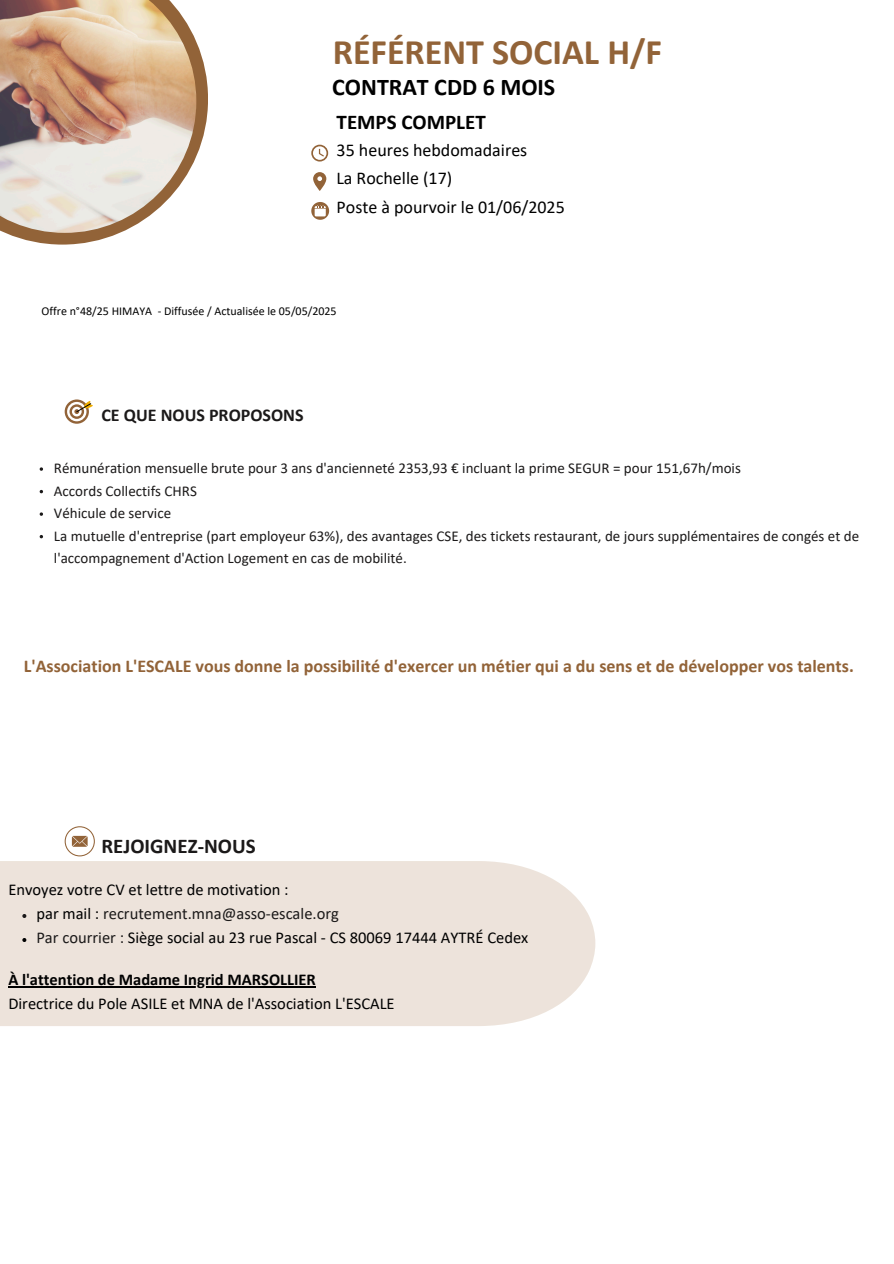
<style>
.page{position:relative;width:894px;height:1264px;background:#fff}
.page>*{position:absolute;margin:0;border:0;box-sizing:border-box;transform-origin:0 0}
.t1{font:700 36px "Calibri";color:#926338}
.t2{font:700 24px "Calibri";color:#000}
.t3{font:700 21px "Calibri";color:#1b1919}
.t4{font:700 21px "Calibri";color:#000}
.t5{font:700 18px "Calibri";color:#926338}
.t6{font:18px "Calibri";color:#000}
.t7{font:700 18px "Calibri";color:#1b1919}
.t8{font:16.5px/24px "Calibri";color:#000}
.t9{font:16.5px "Calibri";color:#1b1919}
.t10{font:15px/22.5px "Calibri";color:#1b1919}
.t11{font:12px "Calibri";color:#000}
.s1{color:#000}
.s2{color:#1b1919}
.s3{font-weight:700}
</style>
<div class="page">
<div style="left:0;top:861px;width:595px;height:165px;background:#ede3db"></div>
<svg style="left:6px;top:41px;width:202px;height:203px"></svg>
<img style="left:0;top:0;width:196px;height:233px">
<svg style="left:65px;top:399px;width:28px;height:25px"></svg>
<svg style="left:65px;top:826px;width:30px;height:30px"></svg>
<svg style="left:22px;top:914px;width:4px;height:4px"></svg>
<svg style="left:22px;top:938px;width:4px;height:4px"></svg>
<hr style="left:8px;top:986px;width:308px;height:1px;background:#000">
<svg style="left:40px;top:467px;width:3px;height:4px"></svg>
<svg style="left:40px;top:512px;width:3px;height:4px"></svg>
<svg style="left:313px;top:172px;width:13px;height:19px"></svg>
<svg style="left:311px;top:202px;width:18px;height:18px"></svg>
<svg style="left:311px;top:145px;width:17px;height:16px"></svg>
<h3 class="t1" style="left:332px;top:37px;width:330px">RÉFÉRENT SOCIAL H/F</h3>
<h2 class="t2" style="left:332px;top:77px;width:224px">CONTRAT CDD 6 MOIS</h2>
<p class="t4" style="left:336px;top:113px;width:151px">TEMPS COMPLET</p>
<h3 class="t6" style="left:336px;top:142px;width:192px">35 heures hebdomadaires</h3>
<h5 class="t6" style="left:336px;top:171px;width:117px">La Rochelle (17)</h5>
<p class="t6" style="left:336px;top:200px;width:230px">Poste à pourvoir le 01/06/2025</p>
<h6 class="t11" style="left:42px;top:306px;width:296px">Offre n°48/25 HIMAYA - Diffusée / Actualisée le 05/05/2025</h6>
<h6 class="t7" style="left:101px;top:407px;width:204px">CE QUE NOUS PROPOSONS</h6>
<p class="t10" style="left:54px;top:458px;width:688px">Rémunération mensuelle brute pour 3 ans d'ancienneté 2353,93 € incluant la prime SEGUR = pour 151,67h/mois</p>
<h4 class="t10" style="left:54px;top:480px;width:144px">Accords Collectifs CHRS</h4>
<p class="t10" style="left:54px;top:503px;width:119px">Véhicule de service</p>
<p class="t10" style="left:54px;top:525px;width:806px">La mutuelle d'entreprise (part employeur 63%), des avantages CSE, des tickets restaurant, de jours supplémentaires de congés et de l'accompagnement d'Action Logement en cas de mobilité.</p>
<p class="t5" style="left:24px;top:658px;width:831px">L'Association L'ESCALE vous donne la possibilité d'exercer un métier qui a du sens et de développer vos talents.</p>
<p class="t3" style="left:101px;top:837px;width:156px">REJOIGNEZ-NOUS</p>
<h6 class="t8" style="left:8px;top:878px;width:282px">Envoyez votre CV et lettre de motivation :</h6>
<p class="t9" style="left:36px;top:906px;width:304px"><span class="s1">par mail :</span> recrutement.mna@asso-escale.org</p>
<h6 class="t8" style="left:36px;top:926px;width:493px"><span class="s2">Par courrier :</span> Siège social au 23 rue Pascal - CS 80069 17444 AYTRÉ Cedex</h6>
<p class="t8" style="left:8px;top:968px;width:388px"><span class="s3">À l'attention de Madame Ingrid MARSOLLIER<br></span>Directrice du Pole ASILE et MNA de l'Association L'ESCALE</p>
</div>
